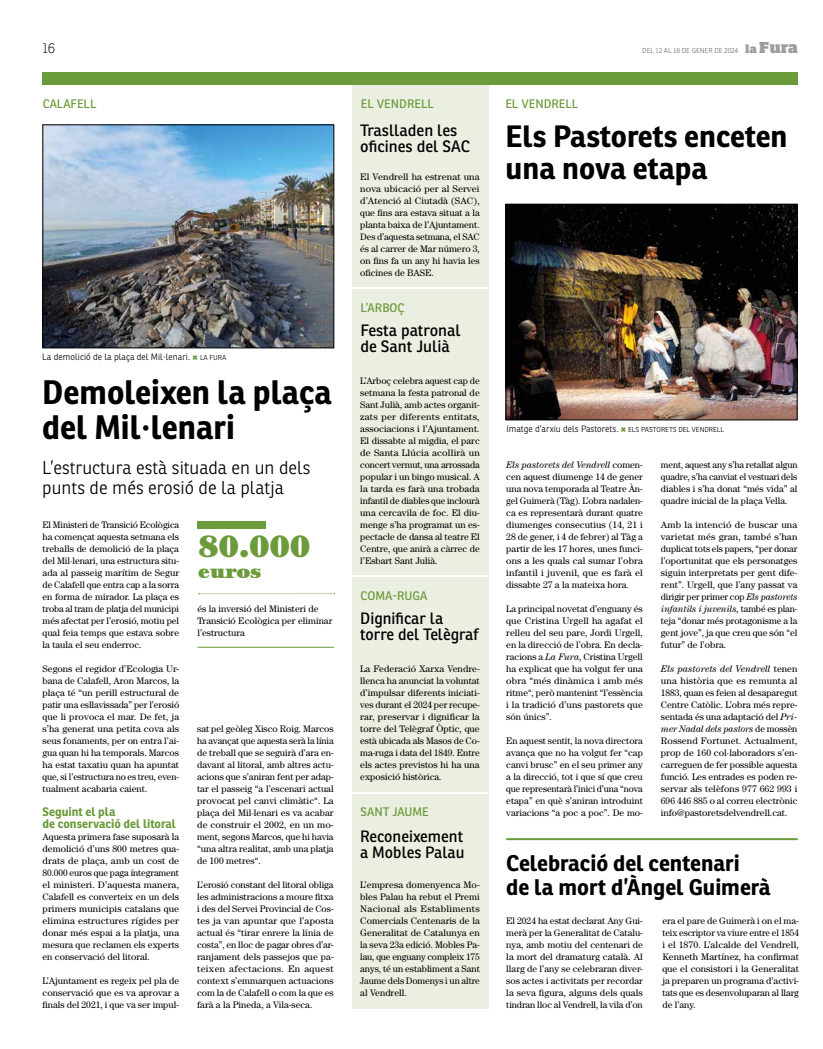
<style>
.page{position:relative;width:823px;height:1049px;background:#fff}
.page>*{position:absolute;margin:0;border:0;box-sizing:border-box;transform-origin:0 0}
.t1{font:700 33px/35px "Ronnia";color:#000}
.t2{font:900 31px "Century Std";color:#6c9b3b}
.t3{font:700 30px/32px "Ronnia";color:#000}
.t4{font:700 22px/24px "Ronnia";color:#000}
.t5{font:900 20px "Century Std";letter-spacing:-.005em;color:#6c9b3b}
.t6{font:300 18px/20px "Ronnia";color:#000}
.t7{font:16px/16px "Ronnia";color:#000}
.t8{font:100 14px "Ronnia";color:#000}
.t9{font:12px "Ronnia";color:#6c9b3b}
.t10{font:700 12px/12px "Ronnia";color:#6c9b3b}
.t11{font:9.5px/12px "Century Std";color:#000;text-align:justify}
.t12{font:300 9px "Ronnia";color:#000}
.t13{font:300 7px "Ronnia";color:#706f6f}
.s1{font-family:"Soho Std";font-weight:800;font-size:10.9px;color:#9d9d9c}
.s2{font-family:"Soho Std";font-weight:800;font-size:14.8px;color:#9d9d9c}
.s3{font-size:7px}
.s4{font-style:italic}
</style>
<div class="page">
<div style="left:351px;top:77px;width:137px;height:931px;background:#eaefe1"></div>
<div style="left:42px;top:72px;width:755px;height:12px;background:#6c9b3b"></div>
<hr style="left:351px;top:792px;width:137px;height:2px;background:#fff">
<hr style="left:351px;top:575px;width:137px;height:2px;background:#fff">
<hr style="left:351px;top:287px;width:137px;height:2px;background:#fff">
<img style="left:45px;top:127px;width:287px;height:219px">
<div style="left:43px;top:125px;width:291px;height:223px;border:1px solid #000"></div>
<img style="left:507px;top:206px;width:287px;height:212px">
<div style="left:505px;top:204px;width:291px;height:216px;border:1px solid #000"></div>
<hr style="left:506px;top:838px;width:291px;height:2px;background:#6c9b3b">
<div style="left:198px;top:521px;width:68px;height:7px;background:#6c9b3b"></div>
<svg style="left:198px;top:593px;width:136px;height:1px"></svg>
<hr style="left:197px;top:647px;width:137px;height:1px;background:#6c9b3b">
<h3 class="t8" style="left:43px;top:40px;width:14px">16</h3>
<p class="t13" style="left:642px;top:46px;width:157px">DEL 12 AL 18 DE GENER DE 2024 <span class="s1">la</span> <span class="s2">Fura</span></p>
<p class="t9" style="left:43px;top:96px;width:55px">CALAFELL</p>
<p class="t9" style="left:360px;top:96px;width:74px">EL VENDRELL</p>
<h3 class="t7" style="left:360px;top:123px;width:111px">Traslladen les oficines del SAC</h3>
<p class="t11" style="left:360px;top:171px;width:121px">El Vendrell ha estrenat una nova ubicació per al Servei d’Atenció al Ciutadà (SAC), que fins ara estava situat a la planta baixa de l’Ajuntament.<br>Des d’aquesta setmana, el SAC és al carrer de Mar número 3, on fins fa un any hi havia les oficines de BASE.</p>
<p class="t12" style="left:42px;top:351px;width:185px">La demolició de la plaça del Mil·lenari. <span class="s3">LA FURA</span></p>
<h1 class="t1" style="left:42px;top:374px;width:291px">Demoleixen la plaça del Mil·lenari</h1>
<h3 class="t6" style="left:42px;top:457px;width:269px">L’estructura està situada en un dels punts de més erosió de la platja</h3>
<p class="t11" style="left:43px;top:519px;width:138px">El Ministeri de Transició Ecològica ha començat aquesta setmana els treballs de demolició de la plaça del Mil·lenari, una estructura situ&shy;ada al passeig marítim de Segur de Calafell que entra cap a la sorra en forma de mirador. La plaça es troba al tram de platja del municipi més afectat per l’erosió, motiu pel qual feia temps que estava sobre la taula el seu enderroc.</p>
<p class="t11" style="left:43px;top:663px;width:138px">Segons el regidor d’Ecologia Ur&shy;bana de Calafell, Aron Marcos, la plaça té “un perill estructural de patir una esllavissada” per l’erosió que li provoca el mar. De fet, ja s’ha generat una petita cova als seus fonaments, per on entra l’ai&shy;gua quan hi ha temporals. Marcos ha estat taxatiu quan ha apuntat que, si l’estructura no es treu, even&shy;tualment acabaria caient.</p>
<p class="t10" style="left:43px;top:806px;width:135px">Seguint el pla<br>de conservació del litoral</p>
<p class="t11" style="left:43px;top:831px;width:138px">Aquesta primera fase suposarà la demolició d’uns 800 metres qua&shy;drats de plaça, amb un cost de 80.000 euros que paga íntegrament el ministeri. D’aquesta manera, Calafell es converteix en un dels primers municipis catalans que elimina estructures rígides per donar més espai a la platja, una mesura que reclamen els experts en conservació del litoral.</p>
<p class="t11" style="left:43px;top:975px;width:138px">L’Ajuntament es regeix pel pla de conservació que es va aprovar a finals del 2021, i que va ser impul-</p>
<h2 class="t2" style="left:198px;top:528px;width:114px">80.000</h2>
<h3 class="t5" style="left:198px;top:559px;width:64px">euros</h3>
<p class="t11" style="left:197px;top:603px;width:136px;text-align:left">és la inversió del Ministeri de<br>Transició Ecològica per eliminar l’estructura</p>
<p class="t11" style="left:197px;top:723px;width:138px">sat pel geòleg Xisco Roig. Marcos ha avançat que aquesta serà la línia de treball que se seguirà d’ara en&shy;davant al litoral, amb altres actu&shy;acions que s’aniran fent per adap&shy;tar el passeig “a l’escenari actual provocat pel canvi climàtic“. La plaça del Mil·lenari es va acabar de construir el 2002, en un mo&shy;ment, segons Marcos, que hi havia “una altra realitat, amb una platja de 100 metres“.</p>
<p class="t11" style="left:197px;top:879px;width:138px">L’erosió constant del litoral obliga les administracions a moure fitxa i des del Servei Provincial de Cos&shy;tes ja van apuntar que l’aposta actual és “tirar enrere la línia de costa”, en lloc de pagar obres d’ar&shy;ranjament dels passejos que pa&shy;teixen afectacions. En aquest context s’emmarquen actuacions com la de Calafell o com la que es farà a la Pineda, a Vila-seca.</p>
<p class="t9" style="left:360px;top:300px;width:45px">L’ARBOÇ</p>
<h3 class="t7" style="left:360px;top:322px;width:102px">Festa patronal de Sant Julià</h3>
<p class="t11" style="left:360px;top:375px;width:121px">L’Arboç celebra aquest cap de setmana la festa patronal de Sant Julià, amb actes organit&shy;zats per diferents entitats, associacions i l’Ajuntament.<br>El dissabte al migdia, el parc de Santa Llúcia acollirà un concert vermut, una arrossada popular i un bingo musical. A la tarda es farà una trobada infantil de diables que inclourà una cercavila de foc. El diu&shy;menge s’ha programat un es&shy;pectacle de dansa al teatre El Centre, que anirà a càrrec de l’Esbart Sant Julià.</p>
<p class="t9" style="left:360px;top:588px;width:68px">COMA-RUGA</p>
<h3 class="t7" style="left:360px;top:610px;width:120px">Dignificar la torre del Telègraf</h3>
<p class="t11" style="left:360px;top:663px;width:121px">La Federació Xarxa Vendre&shy;llenca ha anunciat la voluntat d’impulsar diferents iniciati&shy;ves durant el 2024 per recupe&shy;rar, preservar i dignificar la torre del Telègraf Òptic, que està ubicada als Masos de Co&shy;ma-ruga i data del 1849. Entre els actes previstos hi ha una exposició històrica.</p>
<p class="t9" style="left:360px;top:804px;width:70px">SANT JAUME</p>
<h3 class="t7" style="left:360px;top:828px;width:106px">Reconeixement a Mobles Palau</h3>
<p class="t11" style="left:360px;top:879px;width:121px">L’empresa domenyenca Mo&shy;bles Palau ha rebut el Premi Nacional als Establiments Comercials Centenaris de la Generalitat de Catalunya en la seva 23a edició. Mobles Pa&shy;lau, que enguany compleix 175 anys, té un establiment a Sant Jaume dels Domenys i un altre al Vendrell.</p>
<p class="t9" style="left:505px;top:96px;width:74px">EL VENDRELL</p>
<h3 class="t3" style="left:505px;top:120px;width:283px">Els Pastorets enceten una nova etapa</h3>
<p class="t12" style="left:506px;top:423px;width:219px">Imatge d’arxiu dels Pastorets. <span class="s3">ELS PASTORETS DEL VENDRELL</span></p>
<p class="t11" style="left:506px;top:459px;width:138px"><span class="s4">Els pastorets del Vendrell</span> comen&shy;cen aquest diumenge 14 de gener una nova temporada al Teatre Àn&shy;gel Guimerà (Tàg). L’obra nadalen&shy;ca es representarà durant quatre diumenges consecutius (14, 21 i 28 de gener, i 4 de febrer) al Tàg a partir de les 17 hores, unes funci&shy;ons a les quals cal sumar l’obra infantil i juvenil, que es farà el dissabte 27 a la mateixa hora.</p>
<p class="t11" style="left:506px;top:603px;width:138px">La principal novetat d’enguany és que Cristina Urgell ha agafat el relleu del seu pare, Jordi Urgell, en la direcció de l’obra. En decla&shy;racions a <span class="s4">La Fura</span>, Cristina Urgell ha explicat que ha volgut fer una obra “més dinàmica i amb més ritme“, però mantenint “l’essència i la tradició d’uns pastorets que són únics”.</p>
<p class="t11" style="left:506px;top:735px;width:138px">En aquest sentit, la nova directora avança que no ha volgut fer “cap canvi brusc” en el seu primer any a la direcció, tot i que sí que creu que representarà l’inici d’una “nova etapa” en què s’aniran introduint variacions “a poc a poc”. De mo-</p>
<p class="t11" style="left:660px;top:459px;width:138px">ment, aquest any s’ha retallat algun quadre, s’ha canviat el vestuari dels diables i s’ha donat “més vida” al quadre inicial de la plaça Vella.</p>
<p class="t11" style="left:660px;top:519px;width:138px">Amb la intenció de buscar una varietat més gran, també s’han duplicat tots els papers, “per donar l’oportunitat que els personatges siguin interpretats per gent dife&shy;rent”. Urgell, que l’any passat va dirigir per primer cop <span class="s4">Els pastorets infantils i juvenils,</span> també es plan&shy;teja “donar més protagonisme a la gent jove”, ja que creu que són “el futur” de l’obra.</p>
<p class="t11" style="left:660px;top:663px;width:138px"><span class="s4">Els pastorets del Vendrell</span> tenen una història que es remunta al 1883, quan es feien al desaparegut Centre Catòlic. L’obra més repre&shy;sentada és una adaptació del <span class="s4">Pri&shy;mer Nadal dels pastors</span> de mossèn Rossend Fortunet. Actualment, prop de 160 col·laboradors s’en&shy;carreguen de fer possible aquesta funció. Les entrades es poden re&shy;servar als telèfons 977 662 993 i 696 446 885 o al correu electrònic info@pastoretsdelvendrell.cat.</p>
<h3 class="t4" style="left:506px;top:851px;width:266px">Celebració del centenari<br>de la mort d’Àngel Guimerà</h3>
<p class="t11" style="left:506px;top:915px;width:138px">El 2024 ha estat declarat Any Gui&shy;merà per la Generalitat de Catalu&shy;nya, amb motiu del centenari de la mort del dramaturg català. Al llarg de l’any se celebraran diver&shy;sos actes i activitats per recordar la seva figura, alguns dels quals tindran lloc al Vendrell, la vila d’on</p>
<p class="t11" style="left:662px;top:915px;width:138px">era el pare de Guimerà i on el ma&shy;teix escriptor va viure entre el 1854 i el 1870. L’alcalde del Vendrell, Kenneth Martínez, ha confirmat que el consistori i la Generalitat ja preparen un programa d’activi&shy;tats que es desenvoluparan al llarg de l’any.</p>
</div>
